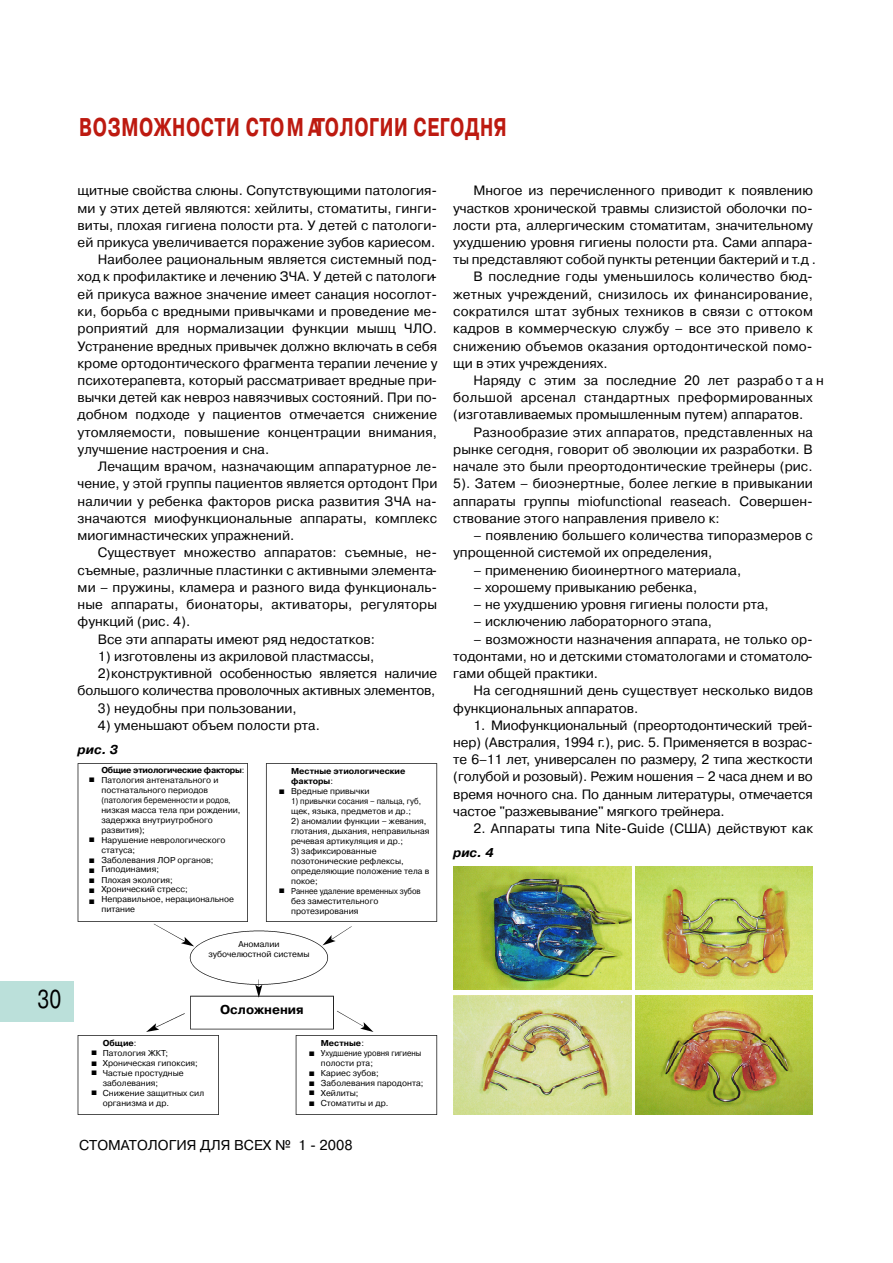
<style>
.page{position:relative;width:893px;height:1263px;background:#fff}
.page>*{position:absolute;margin:0;border:0;box-sizing:border-box;transform-origin:0 0}
.t1{font:700 28.5px/60.3px "Pragmatica C";color:#000}
.t2{font:700 25.65px "Pragmatica C";letter-spacing:.035em;color:#bd1a10;scale:.7 1}
.t3{font:25.65px "Pragmatica C";color:#000;scale:.8 1}
.t4{font:14.25px "Pragmatica C";color:#000}
.t5{font:13.5px/17.2px "Pragmatica C";color:#000}
.t6{font:13.5px "Pragmatica C";letter-spacing:.02em;color:#000}
.t7{font:italic 700 12.75px "Pragmatica C";color:#000}
.t8{font:700 12.75px "Pragmatica C";color:#000}
.t9{font:8.55px/10.1px "Pragmatica C";color:#000}
.t10{font:8.55px/10.1px "Pragmatica C";color:#000;scale:.9 1}
.t11{font:700 8.55px/10.1px "Pragmatica C";color:#000}
.s1{font-weight:700}
.s2{font-weight:400}
</style>
<div class="page">
<div style="left:0;top:982px;width:74px;height:40px;background:#bbe0da"></div>
<img style="left:453px;top:866px;width:178px;height:124px">
<img style="left:635px;top:866px;width:178px;height:123px">
<img style="left:453px;top:995px;width:178px;height:120px">
<img style="left:635px;top:995px;width:178px;height:120px">
<svg style="left:78px;top:763px;width:359px;height:352px"></svg>
<h2 class="t2" style="left:79px;top:118px;width:612px">ВОЗМОЖНОСТИ СТОМ АТОЛОГИИ СЕГОДНЯ</h2>
<h2 class="t3" style="left:37px;top:990px;width:31px">30</h2>
<p class="t5" style="left:78px;top:183px;width:361px">щитные свойства слюны. Сопутствующими патология-</p>
<p class="t5" style="left:78px;top:201px;width:361px">ми у этих детей являются: хейлиты, стоматиты, гинги-</p>
<p class="t5" style="left:78px;top:218px;width:361px">виты, плохая гигиена полости рта. У детей с патологи-</p>
<p class="t5" style="left:78px;top:235px;width:359px">ей прикуса увеличивается поражение зубов кариесом.</p>
<p class="t5" style="left:98px;top:252px;width:341px">Наиболее рациональным является системный под-</p>
<p class="t5" style="left:78px;top:270px;width:361px">ход к профилактике и лечению ЗЧА. У детей с патологи-</p>
<p class="t5" style="left:78px;top:287px;width:361px">ей прикуса важное значение имеет санация носоглот-</p>
<p class="t5" style="left:78px;top:304px;width:361px">ки, борьба с вредными привычками и проведение ме-</p>
<p class="t5" style="left:78px;top:321px;width:361px">роприятий для нормализации функции мышц ЧЛО.</p>
<p class="t5" style="left:78px;top:339px;width:361px">Устранение вредных привычек должно включать в себя</p>
<p class="t5" style="left:78px;top:356px;width:361px">кроме ортодонтического фрагмента терапии лечение у</p>
<p class="t5" style="left:78px;top:373px;width:361px">психотерапевта, который рассматривает вредные при-</p>
<p class="t5" style="left:78px;top:390px;width:361px">вычки детей как невроз навязчивых состояний. При по-</p>
<p class="t5" style="left:78px;top:408px;width:361px">добном подходе у пациентов отмечается снижение</p>
<p class="t5" style="left:78px;top:425px;width:361px">утомляемости, повышение концентрации внимания,</p>
<p class="t5" style="left:78px;top:442px;width:193px">улучшение настроения и сна.</p>
<p class="t5" style="left:98px;top:459px;width:341px">Лечащим врачом, назначающим аппаратурное ле-</p>
<p class="t5" style="left:78px;top:477px;width:361px">чение, у этой группы пациентов является ортодонт. При</p>
<p class="t5" style="left:78px;top:494px;width:361px">наличии у ребенка факторов риска развития ЗЧА на-</p>
<p class="t5" style="left:78px;top:511px;width:361px">значаются миофункциональные аппараты, комплекс</p>
<p class="t5" style="left:78px;top:528px;width:218px">миогимнастических упражнений.</p>
<p class="t5" style="left:98px;top:546px;width:341px">Существует множество аппаратов: съемные, не-</p>
<p class="t5" style="left:78px;top:563px;width:361px">съемные, различные пластинки с активными элемента-</p>
<p class="t5" style="left:78px;top:580px;width:361px">ми – пружины, кламера и разного вида функциональ-</p>
<p class="t5" style="left:78px;top:597px;width:361px">ные аппараты, бионаторы, активаторы, регуляторы</p>
<p class="t5" style="left:78px;top:615px;width:114px">функций (рис. 4).</p>
<p class="t5" style="left:98px;top:632px;width:279px">Все эти аппараты имеют ряд недостатков:</p>
<p class="t5" style="left:98px;top:649px;width:278px">1) изготовлены из акриловой пластмассы,</p>
<p class="t5" style="left:98px;top:666px;width:341px">2 )конструктивной особенностью является наличие</p>
<p class="t5" style="left:78px;top:683px;width:359px">большого количества проволочных активных элементов,</p>
<p class="t5" style="left:98px;top:701px;width:200px">3) неудобны при пользовании,</p>
<p class="t5" style="left:98px;top:718px;width:224px">4) уменьшают объем полости рта.</p>
<p class="t7" style="left:78px;top:745px;width:42px">рис. 3</p>
<p class="t9" style="left:101px;top:766px;width:144px"><span class="s1">Общие этиологические факторы</span>:<br>Патология антенатального и постнатального периодов (патология беременности и родов, низкая масса тела при рождении, задержка внутриутробного развития);<br>Нарушение неврологического статуса;<br>Заболевания ЛОР органов;<br>Гиподинамия;<br>Плохая экология;<br>Хронический стресс;<br>Неправильное, нерациональное питание</p>
<p class="t11" style="left:291px;top:767px;width:116px">Местные этиологические факторы<span class="s2">:<br>Вредные привычки</span></p>
<h1 class="t1" style="left:87px;top:745px;width:12px">. .</h1>
<h1 class="t1" style="left:87px;top:846px;width:12px">.....</h1>
<h1 class="t1" style="left:276px;top:757px;width:12px">.</h1>
<p class="t10" style="left:291px;top:797px;width:146px">1) привычки сосания – пальца, губ, щек, языка, предметов и др.;</p>
<p class="t9" style="left:291px;top:817px;width:140px">2) аномалии функции – жевания, глотания, дыхания, неправильная речевая артикуляция и др.;</p>
<p class="t9" style="left:291px;top:847px;width:140px">3) зафиксированные позотонические рефлексы, определяющие положение тела в покое;<br>Раннее удаление временных зубов без заместительного протезирования</p>
<h1 class="t1" style="left:276px;top:856px;width:12px">.</h1>
<p class="t9" style="left:208px;top:940px;width:102px;text-align:center">Аномалии зубочелюстной системы</p>
<p class="t5" style="left:474px;top:183px;width:341px">Многое из перечисленного приводит к появлению</p>
<p class="t5" style="left:453px;top:201px;width:361px">участков хронической травмы слизистой оболочки по-</p>
<p class="t5" style="left:453px;top:218px;width:361px">лости рта, аллергическим стоматитам, значительному</p>
<p class="t5" style="left:453px;top:235px;width:361px">ухудшению уровня гигиены полости рта. Сами аппара-</p>
<p class="t5" style="left:453px;top:252px;width:364px">ты представляют собой пункты ретенции бактерий и т.д .</p>
<p class="t5" style="left:474px;top:270px;width:341px">В последние годы уменьшилось количество бюд-</p>
<p class="t5" style="left:453px;top:287px;width:361px">жетных учреждений, снизилось их финансирование,</p>
<p class="t5" style="left:453px;top:304px;width:361px">сократился штат зубных техников в связи с оттоком</p>
<p class="t5" style="left:453px;top:321px;width:361px">кадров в коммерческую службу – все это привело к</p>
<p class="t5" style="left:453px;top:339px;width:361px">снижению объемов оказания ортодонтической помо-</p>
<p class="t5" style="left:453px;top:356px;width:156px">щи в этих учреждениях.</p>
<p class="t5" style="left:474px;top:373px;width:352px">Наряду с этим за последние 20 лет разрабо т а н</p>
<p class="t6" style="left:453px;top:393px;width:361px">большой арсенал стандартных преформированных</p>
<p class="t5" style="left:453px;top:408px;width:351px">(изготавливаемых промышленным путем) аппаратов.</p>
<p class="t5" style="left:474px;top:425px;width:341px">Разнообразие этих аппаратов, представленных на</p>
<p class="t5" style="left:453px;top:442px;width:361px">рынке сегодня, говорит об эволюции их разработки. В</p>
<p class="t5" style="left:453px;top:459px;width:361px">начале это были преортодонтические трейнеры (рис.</p>
<p class="t5" style="left:453px;top:477px;width:361px">5). Затем – биоэнертные, более легкие в привыкании</p>
<p class="t5" style="left:453px;top:494px;width:361px">аппараты группы miofunctional reaseach. Совершен-</p>
<p class="t5" style="left:453px;top:511px;width:268px">ствование этого направления привело к:</p>
<p class="t5" style="left:453px;top:528px;width:361px;text-indent:20px">– появлению большего количества типоразмеров с упрощенной системой их определения,</p>
<p class="t5" style="left:474px;top:563px;width:269px">– применению биоинертного материала,</p>
<p class="t5" style="left:474px;top:580px;width:225px">– хорошему привыканию ребенка,</p>
<p class="t5" style="left:474px;top:597px;width:297px">– не ухудшению уровня гигиены полости рта,</p>
<p class="t5" style="left:474px;top:615px;width:240px">– исключению лабораторного этапа,</p>
<p class="t5" style="left:453px;top:632px;width:361px;text-align:justify;text-indent:20px">– возможности назначения аппарата, не только ор&shy;тодонтами, но и детскими стоматологами и стоматоло&shy;гами общей практики.</p>
<p class="t5" style="left:453px;top:683px;width:361px;text-indent:20px">На сегодняшний день существует несколько видов функциональных аппаратов.</p>
<p class="t5" style="left:453px;top:718px;width:361px;text-align:justify;text-indent:20px">1. Миофункциональный (преортодонтический трей&shy;нер) (Австралия, 1994 г.), рис. 5. Применяется в возрас&shy;те 6–11 лет, универсален по размеру, 2 типа жесткости (голубой и розовый). Режим ношения – 2 часа днем и во время ночного сна. По данным литературы, отмечается частое "разжевывание" мягкого трейнера.</p>
<p class="t5" style="left:474px;top:821px;width:341px">2. Аппараты типа Nite-Guide (США) действуют как</p>
<p class="t7" style="left:453px;top:848px;width:42px">рис. 4</p>
<p class="t8" style="left:220px;top:1005px;width:85px">Осложнения</p>
<p class="t9" style="left:103px;top:1039px;width:103px"><span class="s1">Общие</span>:<br>Патология ЖКТ;<br>Хроническая гипоксия;<br>Частые простудные заболевания;<br>Снижение защитных сил организма и др.</p>
<p class="t9" style="left:321px;top:1039px;width:104px"><span class="s1">Местные</span>:<br>Ухудшение уровня гигиены полости рта;<br>Кариес зубов;<br>Заболевания пародонта;<br>Хейлиты;<br>Стоматиты и др.</p>
<h1 class="t1" style="left:89px;top:1044px;width:12px;line-height:30px">... .</h1>
<h1 class="t1" style="left:307px;top:1031px;width:12px;line-height:35px">. ....</h1>
<p class="t4" style="left:79px;top:1141px;width:275px">СТОМАТОЛОГИЯ ДЛЯ ВСЕХ № 1 - 2008</p>
</div>
